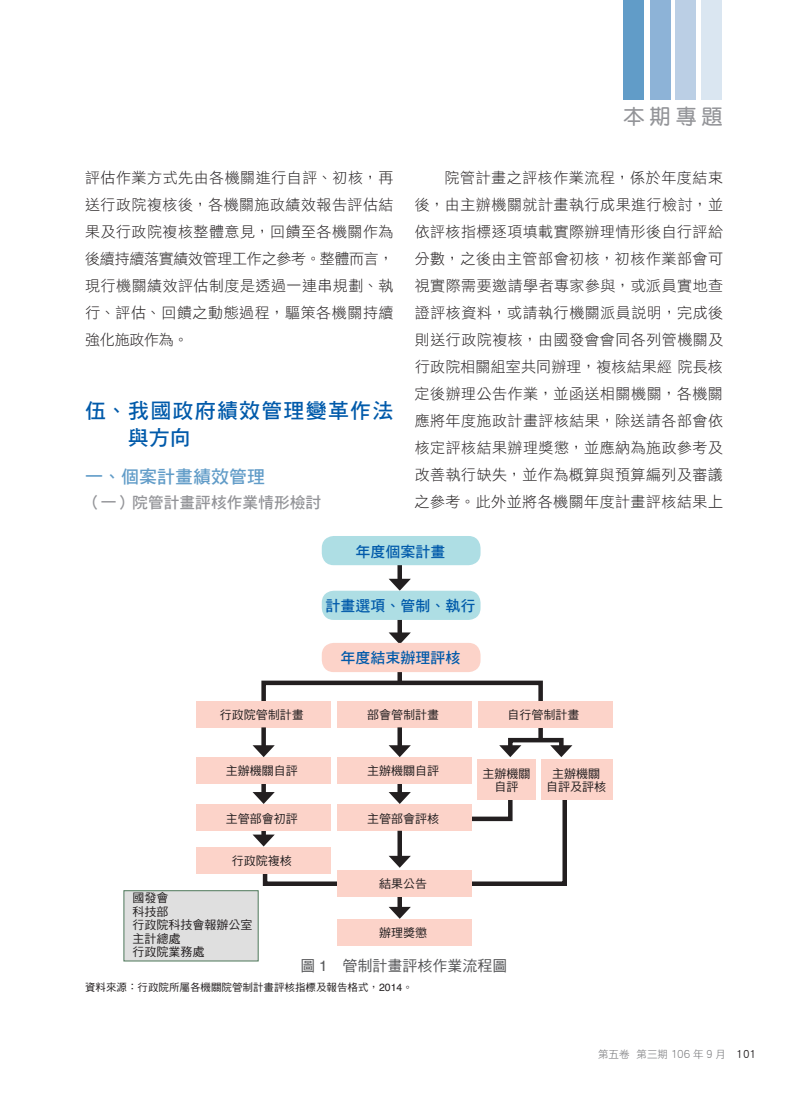
<style>
.page{position:relative;width:808px;height:1106px;background:#fff}
.page>*{position:absolute;margin:0;border:0;box-sizing:border-box;transform-origin:0 0}
.t1{font:21px/27px "DF Hei Std W7";letter-spacing:.055em;color:#015aaa}
.t2{font:21px "DF Yuan Std W7";color:#939498}
.t3{font:18px "DF Hei Std W7";color:#619cc8}
.t4{font:15.75px "DF Hei Std W7";color:#939498}
.t5{font:15px/27px "DF Hei Std W3";letter-spacing:.03em;color:#231f20;text-align:justify}
.t6{font:15px "DF Hei Std W7";color:#015aaa}
.t7{font:15px "DF Hei Std W5";color:#57585a}
.t8{font:12px/13.5px "DF Hei Std W5";color:#231f20;text-align:center}
.t9{font:10.5px "DF Hei Std W5";color:#231f20}
.t10{font:10.5px "DF Hei Std W3";color:#6c6d70}
.s1{font-family:"Helvetica"}
.s2{font-size:12px}
.s3{font-family:"DF Hei Std W5";font-size:12px;color:#231f20}
</style>
<div class="page">
<svg style="left:397px;top:672px;width:5px;height:6px"></svg>
<div style="left:397px;top:619px;width:5px;height:17px;background:#231f20"></div>
<svg style="left:389px;top:632px;width:22px;height:11px"></svg>
<div style="left:397px;top:556px;width:5px;height:27px;background:#231f20"></div>
<svg style="left:389px;top:579px;width:22px;height:11px"></svg>
<div style="left:397px;top:893px;width:5px;height:18px;background:#231f20"></div>
<svg style="left:389px;top:906px;width:22px;height:12px"></svg>
<svg style="left:397px;top:783px;width:5px;height:4px"></svg>
<svg style="left:261px;top:783px;width:5px;height:4px"></svg>
<div style="left:196px;top:701px;width:135px;height:27px;background:#fcd3c9"></div>
<div style="left:196px;top:757px;width:135px;height:26px;background:#fcd3c9"></div>
<div style="left:196px;top:804px;width:135px;height:27px;background:#fcd3c9"></div>
<div style="left:196px;top:847px;width:135px;height:26px;background:#fcd3c9"></div>
<div style="left:337px;top:757px;width:135px;height:26px;background:#fcd3c9"></div>
<div style="left:337px;top:870px;width:135px;height:26px;background:#fcd3c9"></div>
<div style="left:337px;top:918px;width:135px;height:27px;background:#fcd3c9"></div>
<div style="left:478px;top:701px;width:134px;height:27px;background:#fcd3c9"></div>
<div style="left:478px;top:759px;width:58px;height:40px;background:#fcd3c9"></div>
<div style="left:541px;top:759px;width:71px;height:40px;background:#fcd3c9"></div>
<div style="left:322px;top:536px;width:158px;height:29px;background:#aedee4;border-radius:12px"></div>
<div style="left:322px;top:590px;width:158px;height:30px;background:#aedee4;border-radius:12px"></div>
<div style="left:322px;top:643px;width:158px;height:29px;background:#fcd3c9;border-radius:12px"></div>
<div style="left:124px;top:890px;width:135px;height:71px;background:#dfdfdf;border:1px solid #4e785a"></div>
<svg style="left:253px;top:787px;width:316px;height:99px"></svg>
<svg style="left:253px;top:678px;width:319px;height:79px"></svg>
<div style="left:623px;top:0;width:20px;height:100px;background:#619cc8"></div>
<div style="left:675px;top:0;width:21px;height:100px;background:#bbcfe5"></div>
<div style="left:650px;top:0;width:20px;height:100px;background:#8db3d7"></div>
<div style="left:701px;top:0;width:21px;height:100px;background:#dae6f1"></div>
<p class="t5" style="left:85px;top:164px;width:310px">評估作業方式先由各機關進行自評、初核，再送行政院複核後，各機關施政績效報告評估結果及行政院複核整體意見，回饋至各機關作為後續持續落實績效管理工作之參考。整體而言，現行機關績效評估制度是透過一連串規劃、執行、評估、回饋之動態過程，驅策各機關持續強化施政作為。</p>
<h1 class="t1" style="left:128px;top:396px;width:267px;text-indent:-43px">伍、我國政府績效管理變革作法與方向</h1>
<p class="t3" style="left:85px;top:466px;width:181px">一、個案計畫績效管理</p>
<p class="t4" style="left:85px;top:493px;width:238px">（一）院管計畫評核作業情形檢討</p>
<h1 class="t2" style="left:623px;top:105px;width:101px">本期專題</h1>
<p class="t5" style="left:415px;top:164px;width:310px;text-indent:30px">院管計畫之評核作業流程，係於年度結束後，由主辦機關就計畫執行成果進行檢討，並依評核指標逐項填載實際辦理情形後自行評給分數，之後由主管部會初核，初核作業部會可視實際需要邀請學者專家參與，或派員實地查證評核資料，或請執行機關派員說明，完成後則送行政院複核，由國發會會同各列管機關及行政院相關組室共同辦理，複核結果經院長核定後辦理公告作業，並函送相關機關，各機關應將年度施政計畫評核結果，除送請各部會依核定評核結果辦理獎懲，並應納為施政參考及改善執行缺失，並作為概算與預算編列及審議之參考。此外並將各機關年度計畫評核結果上</p>
<p class="t6" style="left:355px;top:543px;width:92px">年度個案計畫</p>
<p class="t8" style="left:220px;top:708px;width:85px">行政院管制計畫</p>
<p class="t8" style="left:226px;top:764px;width:73px">主辦機關自評</p>
<p class="t8" style="left:226px;top:811px;width:73px">主管部會初評</p>
<p class="t8" style="left:232px;top:853px;width:61px">行政院複核</p>
<p class="t6" style="left:325px;top:598px;width:152px">計畫選項、管制、執行</p>
<p class="t6" style="left:340px;top:650px;width:122px">年度結束辦理評核</p>
<p class="t8" style="left:367px;top:708px;width:73px">部會管制計畫</p>
<p class="t8" style="left:508px;top:708px;width:73px">自行管制計畫</p>
<p class="t8" style="left:367px;top:764px;width:73px">主辦機關自評</p>
<p class="t8" style="left:367px;top:811px;width:73px">主管部會評核</p>
<p class="t8" style="left:483px;top:766px;width:49px">主辦機關自評</p>
<p class="t8" style="left:546px;top:766px;width:61px">主辦機關自評及評核</p>
<p class="t8" style="left:379px;top:877px;width:49px">結果公告</p>
<p class="t8" style="left:379px;top:925px;width:49px">辦理獎懲</p>
<p class="t8" style="left:132px;top:891px;width:121px;text-align:left">國發會<br>科技部<br>行政院科技會報辦公室主計總處<br>行政院業務處</p>
<p class="t7" style="left:300px;top:957px;width:209px">圖 <span class="s1">1</span> 管制計畫評核作業流程圖</p>
<p class="t9" style="left:85px;top:981px;width:329px">資料來源：行政院所屬各機關院管制計畫評核指標及報告格式，<span class="s1">2014</span>。</p>
<p class="t10" style="left:598px;top:1048px;width:160px">第五卷 第三期 <span class="s2">106</span> 年 <span class="s2">9</span> 月 <span class="s3">101</span></p>
</div>
